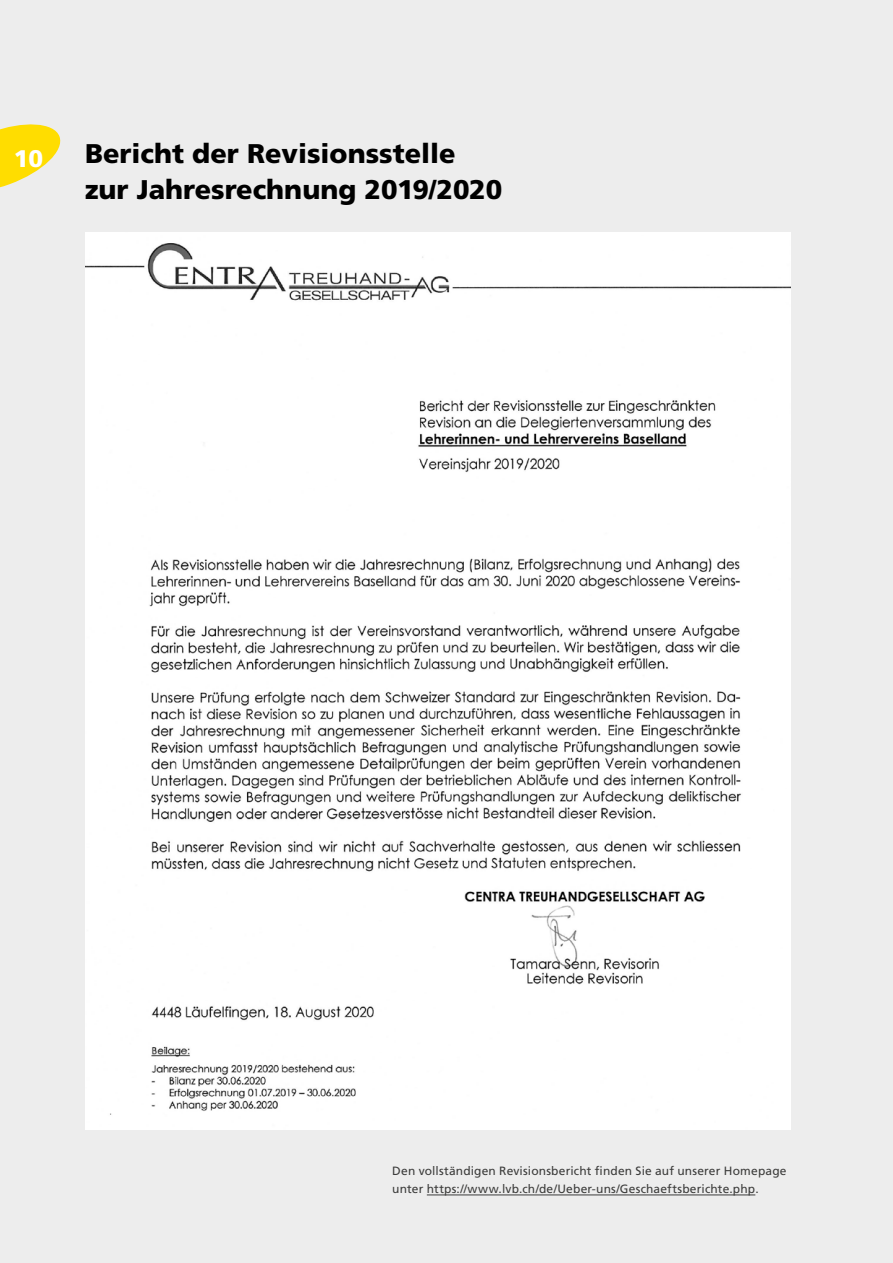
<style>
.page{position:relative;width:893px;height:1263px;background:#ededed}
.page>*{position:absolute;margin:0;border:0;box-sizing:border-box;transform-origin:0 0}
.t1{font:900 27px/36px "Frutiger LT Std";color:#000}
.t2{font:900 24px "Frutiger LT Std";color:#fff}
.t3{font:12px/18px "Frutiger LT Std";letter-spacing:.015em;color:#3c3c3b}
</style>
<div class="page">
<hr style="left:427px;top:1194px;width:328px;height:1px;background:#3c3c3b">
<img style="left:85px;top:233px;width:706px;height:896px">
<svg style="left:0;top:124px;width:61px;height:64px"></svg>
<h2 class="t2" style="left:14px;top:144px;width:31px">10</h2>
<h1 class="t1" style="left:85px;top:136px;width:419px">Bericht der Revisionsstelle zur Jahresrechnung 2019/2020</h1>
<p class="t3" style="left:392px;top:1161px;width:396px">Den vollständigen Revisionsbericht finden Sie auf unserer Homepage unter https://www.lvb.ch/de/Ueber-uns/Geschaeftsberichte.php.</p>
</div>
